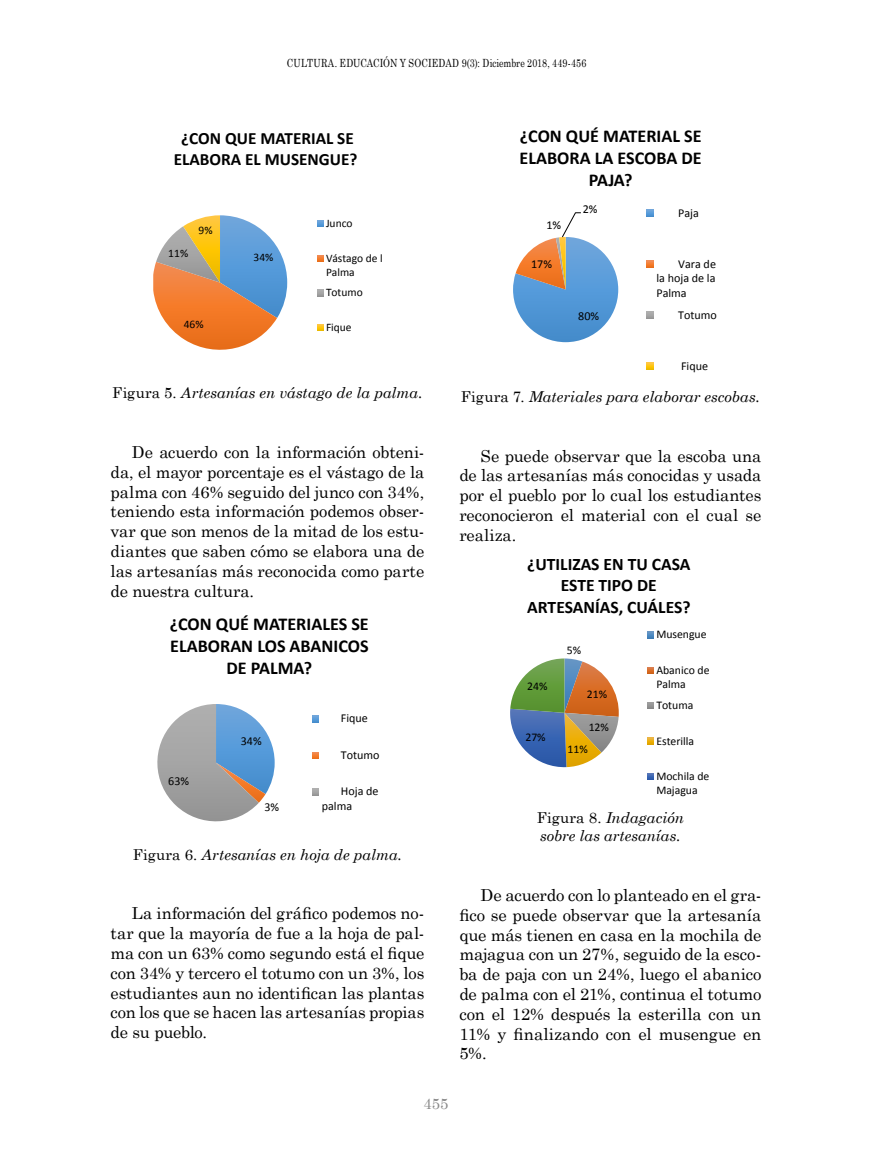
<style>
.page{position:relative;width:872px;height:1170px;background:#fff}
.page>*{position:absolute;margin:0;border:0;box-sizing:border-box;transform-origin:0 0}
.t1{font:700 18.15px/22px "Calibri";color:#000;text-align:center}
.t2{font:700 17.55px/21.5px "Calibri";color:#000;text-align:center}
.t3{font:700 17.25px/21px "Calibri";color:#000;text-align:center}
.t4{font:16.5px/19.8px "Century Schoolbook";letter-spacing:-.005em;color:#000;text-align:justify}
.t5{font:italic 15px/18px "Century Schoolbook";color:#000}
.t6{font:15px "Century Schoolbook";color:#898989}
.t7{font:12.15px/14.7px "Calibri";color:#000}
.t8{font:11.7px/14.2px "Calibri";color:#000}
.t9{font:11.55px/14px "Calibri";color:#000}
.t10{font:11.25px "Century Schoolbook";letter-spacing:.015em;color:#000;scale:.79 1}
.s1{font-style:normal}
</style>
<div class="page">
<svg style="left:153px;top:215px;width:171px;height:135px"></svg>
<svg style="left:157px;top:704px;width:162px;height:118px"></svg>
<svg style="left:513px;top:209px;width:141px;height:161px"></svg>
<svg style="left:510px;top:631px;width:144px;height:149px"></svg>
<p class="t10" style="left:287px;top:54px;width:380px">CULTURA. EDUCACIÓN Y SOCIEDAD 9(3): Diciembre 2018, 449-456</p>
<p class="t3" style="left:174px;top:127px;width:185px">¿CON QUE MATERIAL SE<br>ELABORA EL MUSENGUE?</p>
<p class="t9" style="left:168px;top:246px;width:21px">11%</p>
<p class="t9" style="left:198px;top:224px;width:16px">9%</p>
<p class="t9" style="left:184px;top:317px;width:21px">46%</p>
<p class="t9" style="left:253px;top:250px;width:21px">34%</p>
<p class="t9" style="left:326px;top:216px;width:28px">Junco</p>
<p class="t9" style="left:326px;top:251px;width:64px">Vástago de la<br>Palma</p>
<p class="t9" style="left:326px;top:285px;width:38px">Totumo</p>
<p class="t9" style="left:326px;top:320px;width:27px">Fique</p>
<p class="t5" style="left:112px;top:383px;width:312px"><span class="s1">Figura 5.</span> Artesanías en vástago de la palma.</p>
<p class="t1" style="left:519px;top:125px;width:184px">¿CON QUÉ MATERIAL SE<br>ELABORA LA ESCOBA DE<br>PAJA?</p>
<p class="t7" style="left:678px;top:205px;width:22px">Paja</p>
<p class="t7" style="left:582px;top:202px;width:16px">2%</p>
<p class="t7" style="left:546px;top:218px;width:16px">1%</p>
<p class="t7" style="left:531px;top:257px;width:22px">17%</p>
<p class="t7" style="left:578px;top:308px;width:22px">80%</p>
<p class="t7" style="left:656px;top:256px;width:61px;text-align:justify;text-indent:22px">Vara de la hoja de la Palma</p>
<p class="t7" style="left:678px;top:307px;width:40px">Totumo</p>
<p class="t7" style="left:681px;top:358px;width:29px">Fique</p>
<p class="t5" style="left:461px;top:387px;width:300px"><span class="s1">Figura 7.</span> Materiales para elaborar escobas.</p>
<p class="t4" style="left:111px;top:440px;width:315px;text-indent:21px">De acuerdo con la información obteni&shy;da, el mayor porcentaje es el vástago de la palma con 46% seguido del junco con 34%, teniendo esta información podemos obser&shy;var que son menos de la mitad de los estu&shy;diantes que saben cómo se elabora una de las artesanías más reconocida como parte de nuestra cultura.</p>
<p class="t1" style="left:170px;top:612px;width:200px">¿CON QUÉ MATERIALES SE<br>ELABORAN LOS ABANICOS<br>DE PALMA?</p>
<p class="t7" style="left:341px;top:711px;width:29px">Fique</p>
<p class="t7" style="left:341px;top:747px;width:40px">Totumo</p>
<p class="t7" style="left:322px;top:783px;width:58px;text-indent:19px">Hoja de palma</p>
<p class="t5" style="left:133px;top:844px;width:271px"><span class="s1">Figura 6.</span> Artesanías en hoja de palma.</p>
<p class="t7" style="left:241px;top:733px;width:22px">34%</p>
<p class="t7" style="left:168px;top:773px;width:22px">63%</p>
<p class="t7" style="left:264px;top:800px;width:16px">3%</p>
<p class="t4" style="left:111px;top:901px;width:315px;text-indent:21px">La información del gráfico podemos no&shy;tar que la mayoría de fue a la hoja de pal&shy;ma con un 63% como segundo está el fique con 34% y tercero el totumo con un 3%, los estudiantes aun no identifican las plantas con los que se hacen las artesanías propias de su pueblo.</p>
<p class="t4" style="left:459px;top:444px;width:303px;text-indent:21px">Se puede observar que la escoba una de las artesanías más conocidas y usada por el pueblo por lo cual los estudiantes reconocieron el material con el cual se realiza.</p>
<p class="t2" style="left:527px;top:553px;width:165px">¿UTILIZAS EN TU CASA<br>ESTE TIPO DE<br>ARTESANÍAS, CUÁLES?</p>
<p class="t8" style="left:656px;top:627px;width:52px">Musengue</p>
<p class="t8" style="left:656px;top:662px;width:55px">Abanico de<br>Palma</p>
<p class="t8" style="left:656px;top:698px;width:38px">Totuma</p>
<p class="t8" style="left:656px;top:733px;width:39px">Esterilla</p>
<p class="t8" style="left:656px;top:768px;width:54px">Mochila de<br>Majagua</p>
<p class="t5" style="left:537px;top:808px;width:149px"><span class="s1">Figura 8.</span> Indagación sobre las artesanías.</p>
<p class="t8" style="left:567px;top:642px;width:16px">5%</p>
<p class="t8" style="left:527px;top:678px;width:22px">24%</p>
<p class="t8" style="left:587px;top:687px;width:22px">21%</p>
<p class="t8" style="left:588px;top:720px;width:22px">12%</p>
<p class="t8" style="left:525px;top:729px;width:22px">27%</p>
<p class="t8" style="left:567px;top:742px;width:22px">11%</p>
<p class="t4" style="left:459px;top:883px;width:303px;text-indent:21px">De acuerdo con lo planteado en el gra&shy;fico se puede observar que la artesanía que más tienen en casa en la mochila de majagua con un 27%, seguido de la esco&shy;ba de paja con un 24%, luego el abanico de palma con el 21%, continua el totumo con el 12% después la esterilla con un 11% y finalizando con el musengue en 5%.</p>
<p class="t6" style="left:423px;top:1090px;width:27px">455</p>
</div>
